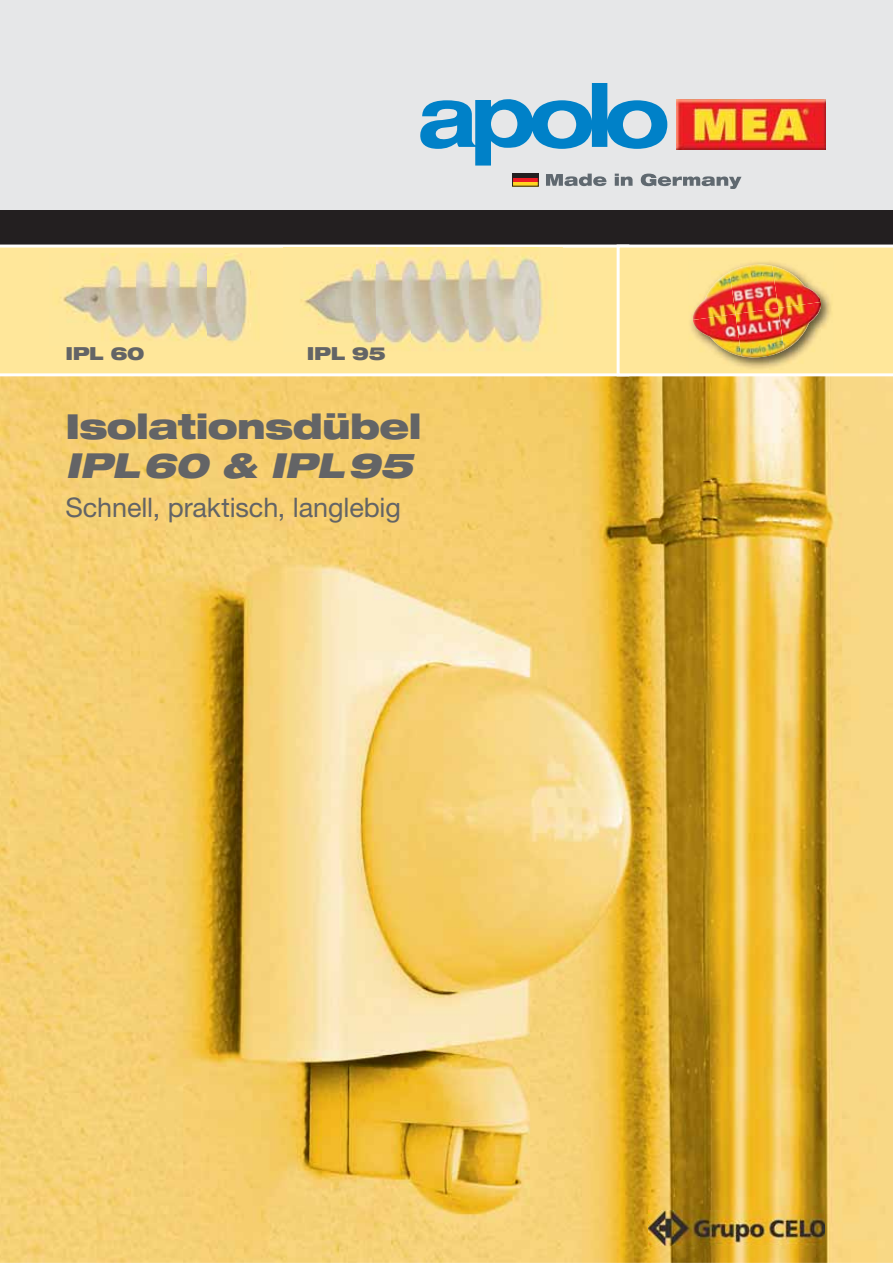
<style>
.page{position:relative;width:893px;height:1263px;background:#fff}
.page>*{position:absolute;margin:0;border:0;box-sizing:border-box;transform-origin:0 0}
.t1{font:900 expanded 34.5px "Helvetica Neue LT Pro";letter-spacing:-.02em;color:#636466}
.t2{font:italic 900 expanded 34.5px "Helvetica Neue LT Pro";letter-spacing:-.015em;color:#636466}
.t3{font:27px "Helvetica Neue LT Pro";letter-spacing:-.005em;color:#636466}
.t4{font:900 expanded 18px "Helvetica Neue LT Pro";letter-spacing:-.025em;color:#636466}
</style>
<div class="page">
<div style="left:0;top:0;width:893px;height:211px;background:#e6e7e8"></div>
<div style="left:0;top:211px;width:893px;height:34px;background:#231f20"></div>
<img style="left:0;top:376px;width:893px;height:887px">
<img style="left:648px;top:1211px;width:177px;height:34px">
<div style="left:0;top:247px;width:617px;height:127px;background:#ffe79a"></div>
<div style="left:619px;top:247px;width:274px;height:127px;background:#ffe79a"></div>
<img style="left:283px;top:248px;width:280px;height:104px">
<img style="left:676px;top:99px;width:150px;height:50px">
<svg style="left:420px;top:83px;width:247px;height:83px"></svg>
<svg style="left:546px;top:174px;width:60px;height:12px"></svg>
<svg style="left:615px;top:174px;width:17px;height:12px"></svg>
<svg style="left:641px;top:174px;width:100px;height:15px"></svg>
<hr style="left:512px;top:178px;width:26px;height:4px;background:#ed1c24">
<hr style="left:512px;top:182px;width:26px;height:4px;background:#ffd51f">
<hr style="left:512px;top:174px;width:26px;height:4px;background:#231f20">
<div style="left:512px;top:173px;width:27px;height:14px;border:1px solid #231f20"></div>
<img style="left:689px;top:260px;width:144px;height:110px">
<img style="left:692px;top:272px;width:37px;height:48px">
<img style="left:729px;top:264px;width:49px;height:50px">
<img style="left:778px;top:295px;width:43px;height:7px">
<img style="left:693px;top:314px;width:48px;height:42px">
<img style="left:741px;top:350px;width:43px;height:7px">
<img style="left:778px;top:302px;width:44px;height:48px">
<img style="left:50px;top:254px;width:210px;height:92px">
<p class="t4" style="left:66px;top:343px;width:81px">IPL 60</p>
<p class="t4" style="left:307px;top:343px;width:80px">IPL 95</p>
<p class="t1" style="left:66px;top:407px;width:357px">Isolationsdübel</p>
<p class="t2" style="left:66px;top:446px;width:349px">IPL 60 &amp; IPL 95</p>
<p class="t3" style="left:66px;top:497px;width:337px">Schnell, praktisch, langlebig</p>
</div>
